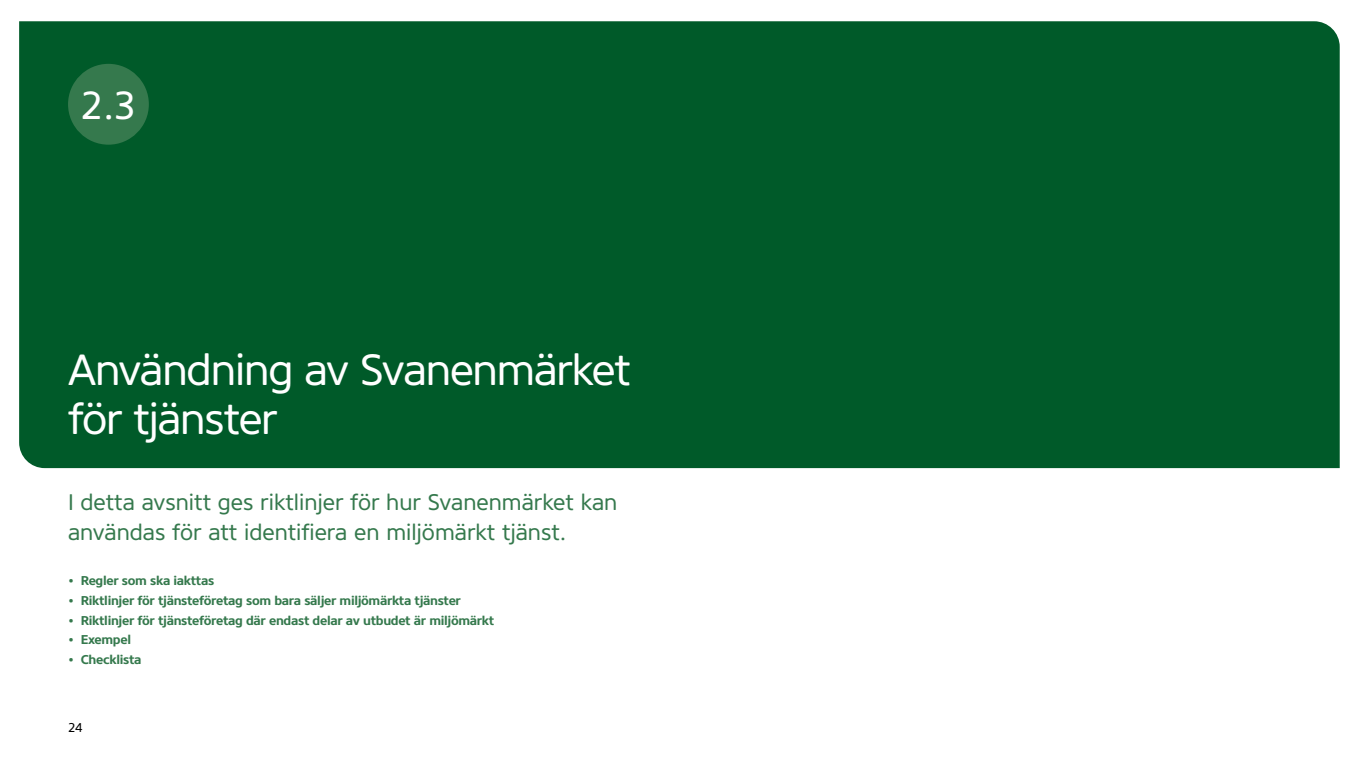
<style>
.page{position:relative;width:1361px;height:766px;background:#fff}
.page>*{position:absolute;margin:0;border:0;box-sizing:border-box;transform-origin:0 0}
.t1{font:43.5px/49.5px "Core Sans NR45";letter-spacing:-.025em;color:#fff}
.t2{font:39px "Core Sans NR45";color:#fff}
.t3{font:22.5px/30px "Core Sans NR45";color:#35794d}
.t4{font:700 12.75px "Core Sans NR65";letter-spacing:-.025em;color:#35794d}
.t5{font:12.75px "Core Sans NR45";color:#000}
</style>
<div class="page">
<div style="left:19px;top:21px;width:1320px;height:447px;background:#005a29"></div>
<div style="left:68px;top:64px;width:81px;height:81px;background:#35794d;border-radius:50%"></div>
<h2 class="t2" style="left:81px;top:79px;width:57px">2.3</h2>
<h1 class="t1" style="left:68px;top:344px;width:564px">Användning av Svanenmärket för tjänster</h1>
<h3 class="t3" style="left:68px;top:487px;width:551px">I detta avsnitt ges riktlinjer för hur Svanenmärket kan användas för att identifiera en miljömärkt tjänst.</h3>
<p class="t4" style="left:68px;top:572px;width:148px">• Regler som ska iakttas</p>
<p class="t4" style="left:68px;top:592px;width:394px">• Riktlinjer för tjänsteföretag som bara säljer miljömärkta tjänster</p>
<p class="t4" style="left:68px;top:611px;width:428px">• Riktlinjer för tjänsteföretag där endast delar av utbudet är miljömärkt</p>
<p class="t4" style="left:68px;top:631px;width:64px">• Exempel</p>
<p class="t4" style="left:68px;top:650px;width:75px">• Checklista</p>
<p class="t5" style="left:68px;top:719px;width:16px">24</p>
</div>
